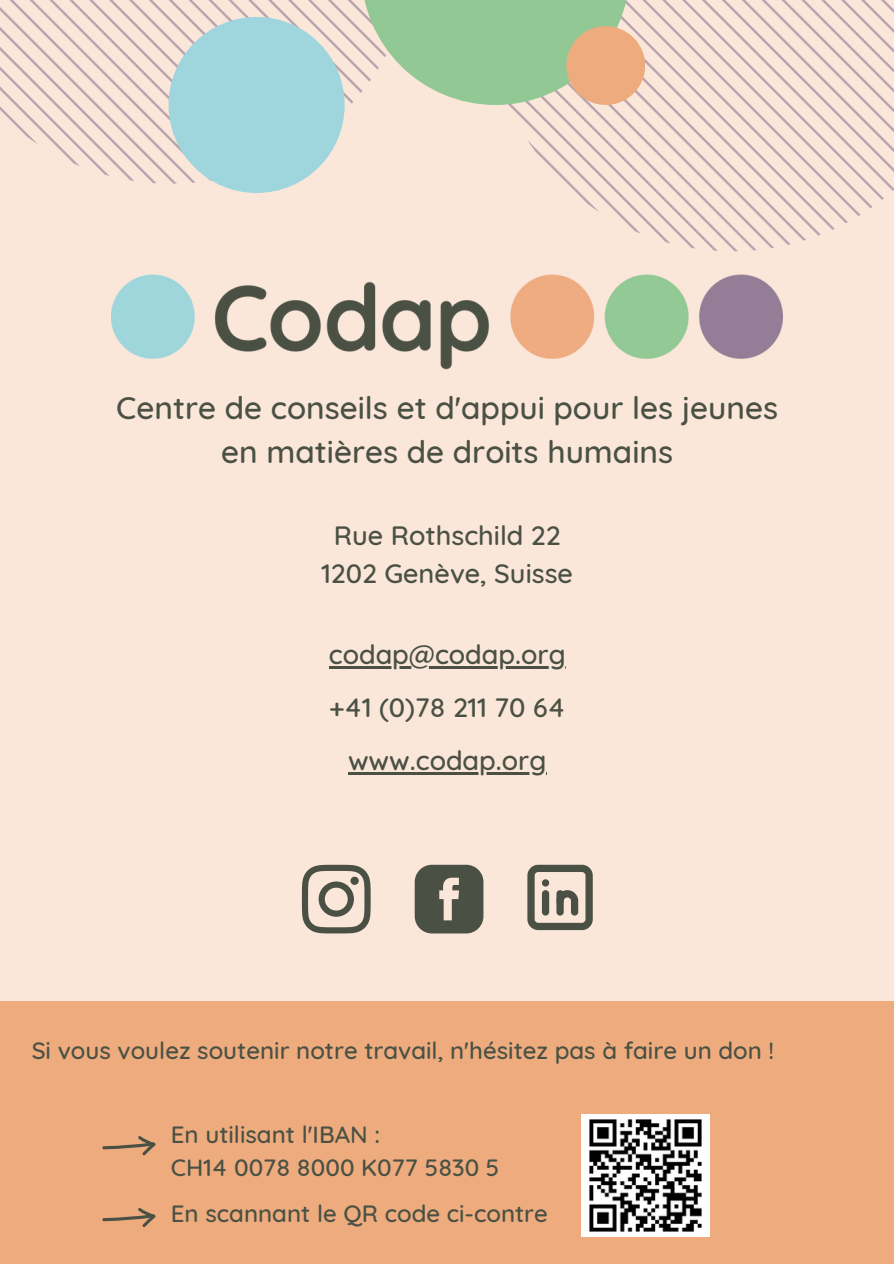
<style>
.page{position:relative;width:894px;height:1264px;background:#fff}
.page>*{position:absolute;margin:0;border:0;box-sizing:border-box;transform-origin:0 0}
.t1{font:500 31.5px/44px "Quicksand";color:#4a5144;text-align:center}
.t2{font:500 27px/37.2px "Quicksand";color:#4a5144;text-align:center}
.t3{font:500 24px/32.7px "Quicksand";color:#4a5144}
</style>
<div class="page">
<div style="left:0;top:0;width:893px;height:1263px;background:#fae7da"></div>
<div style="left:0;top:1001px;width:892px;height:262px;background:#eeac7e"></div>
<img style="left:112px;top:274px;width:670px;height:96px">
<svg style="left:414px;top:864px;width:69px;height:69px;background:#686a5d"></svg>
<svg style="left:302px;top:864px;width:68px;height:69px"></svg>
<div style="left:350px;top:876px;width:8px;height:8px;background:#4a5144;border-radius:50%"></div>
<svg style="left:527px;top:864px;width:65px;height:66px"></svg>
<img style="left:581px;top:1114px;width:127px;height:122px">
<svg style="left:102px;top:1136px;width:54px;height:20px"></svg>
<svg style="left:102px;top:1207px;width:54px;height:21px"></svg>
<svg style="left:0;top:0;width:361px;height:184px"></svg>
<svg style="left:509px;top:0;width:384px;height:248px"></svg>
<svg style="left:361px;top:0;width:268px;height:105px;fill:#92c893"></svg>
<hr style="left:348px;top:772px;width:198px;height:2px;background:#4a5144">
<hr style="left:329px;top:666px;width:236px;height:2px;background:#4a5144">
<div style="left:168px;top:17px;width:176px;height:176px;background:#9fd5dc;border-radius:50%"></div>
<div style="left:566px;top:26px;width:79px;height:79px;background:#eeac7e;border-radius:50%"></div>
<h1 class="t1" style="left:116px;top:385px;width:663px">Centre de conseils et d'appui pour les jeunes en matières de droits humains</h1>
<p class="t2" style="left:321px;top:516px;width:253px">Rue Rothschild 22<br>1202 Genève, Suisse</p>
<p class="t2" style="left:329px;top:627px;width:238px;line-height:52.8px;text-align:left">codap@codap.org +41 (0)78 211 70 64</p>
<p class="t2" style="left:348px;top:741px;width:200px">www.codap.org</p>
<p class="t3" style="left:32px;top:1033px;width:743px">Si vous voulez soutenir notre travail, n'hésitez pas à faire un don !</p>
<p class="t3" style="left:171px;top:1117px;width:330px">En utilisant l'IBAN :<br>CH14 0078 8000 K077 5830 5</p>
<p class="t3" style="left:171px;top:1196px;width:378px">En scannant le QR code ci-contre</p>
</div>
